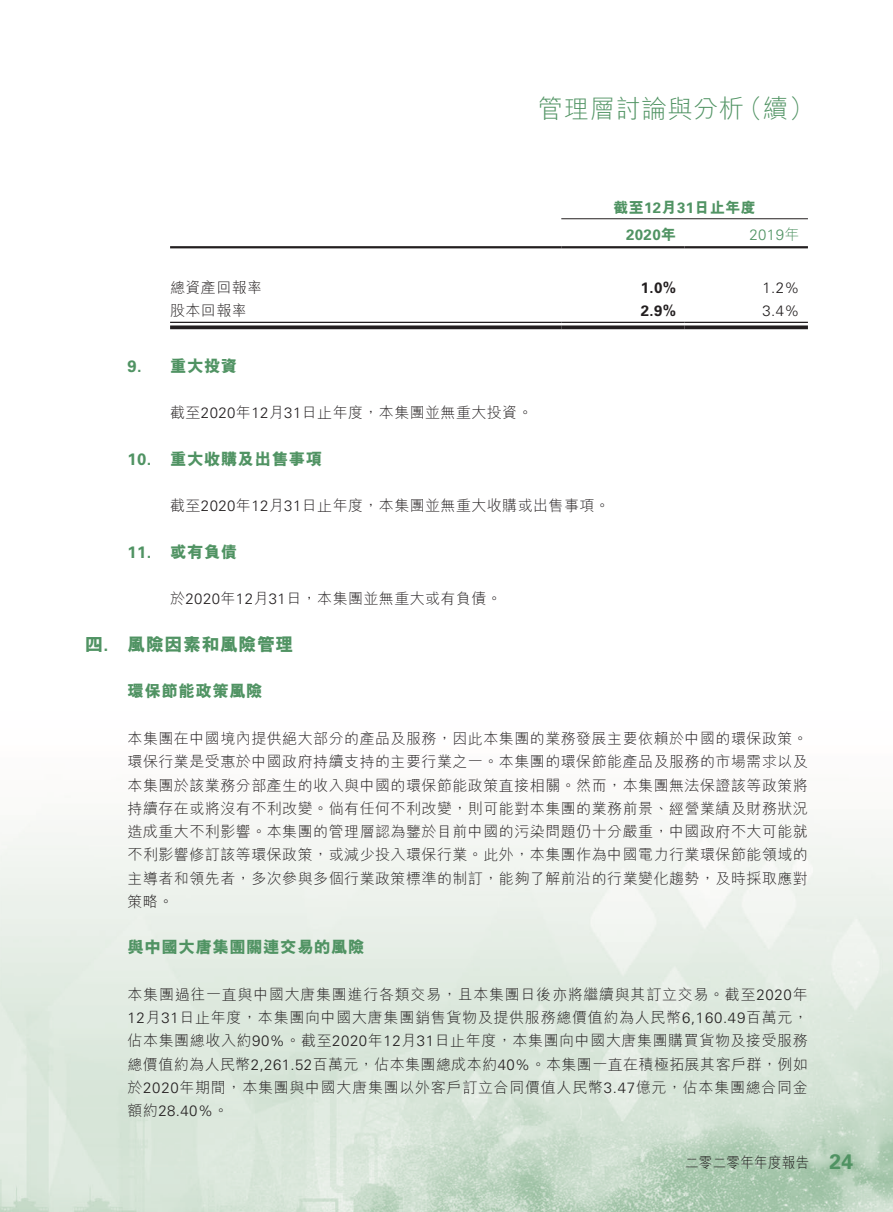
<style>
.page{position:relative;width:893px;height:1212px;background:#fff}
.page>*{position:absolute;margin:0;border:0;box-sizing:border-box;transform-origin:0 0}
.t1{font:300 25.5px "M Hei HK";letter-spacing:.015em;color:#509363}
.t2{font:700 21px "Univers LT Std";color:#509363}
.t3{font:800 18px "M Hei HK";letter-spacing:.03em;color:#509363}
.t4{font:800 16.5px "M Hei HK";letter-spacing:.03em;color:#509363}
.t5{font:700 16.5px "Univers LT Std";color:#509363}
.t6{font:300 15px/23.2px "M Hei HK";letter-spacing:.03em;color:#231f20;text-align:justify}
.t7{font:300 15px "Univers LT Std";color:#231f20}
.t8{font:800 15px "M Hei HK";letter-spacing:.03em;color:#509363}
.t9{font:300 15px "M Hei HK";letter-spacing:.03em;color:#231f20;scale:.9 1}
.t10{font:700 15px "Univers LT Std";color:#231f20}
.t11{font:300 15px "Univers LT Std";color:#509363}
.t12{font:700 15px "Univers LT Std";color:#509363}
.s1{font-family:"Univers LT Std";font-weight:700}
.s2{font-family:"M Hei HK"}
.s3{font-family:"M Hei HK";font-weight:800}
.s4{font-family:"Univers LT Std"}
</style>
<div class="page">
<img style="left:0;top:820px;width:893px;height:392px">
<hr style="left:561px;top:218px;width:247px;height:1px;background:#231f20">
<hr style="left:170px;top:246px;width:391px;height:2px;background:#231f20">
<hr style="left:561px;top:246px;width:124px;height:2px;background:#231f20">
<hr style="left:685px;top:246px;width:123px;height:2px;background:#231f20">
<hr style="left:170px;top:322px;width:391px;height:1px;background:#231f20">
<svg style="left:170px;top:325px;width:391px;height:4px;background:#3d3a3a"></svg>
<hr style="left:561px;top:322px;width:124px;height:1px;background:#231f20">
<svg style="left:561px;top:325px;width:124px;height:4px"></svg>
<hr style="left:685px;top:322px;width:123px;height:1px;background:#231f20">
<svg style="left:685px;top:325px;width:123px;height:4px"></svg>
<h1 class="t1" style="left:538px;top:95px;width:208px">管理層討論與分析</h1>
<h1 class="t1" style="left:737px;top:95px;width:79px">（續(</h1>
<p class="t3" style="left:85px;top:635px;width:25px">四<span class="s1">.</span></p>
<p class="t6" style="left:170px;top:276px;width:94px">總資產回報率</p>
<p class="t6" style="left:170px;top:299px;width:78px">股本回報率</p>
<p class="t8" style="left:613px;top:200px;width:144px">截至<span class="s1">12</span>月<span class="s1">31</span>日止年度</p>
<p class="t11" style="left:749px;top:226px;width:52px">2019<span class="s2">年</span></p>
<p class="t12" style="left:626px;top:226px;width:52px">2020<span class="s3">年</span></p>
<p class="t10" style="left:641px;top:279px;width:37px">1.0%</p>
<p class="t10" style="left:641px;top:302px;width:37px">2.9%</p>
<p class="t7" style="left:762px;top:279px;width:39px">1.2%</p>
<p class="t7" style="left:762px;top:302px;width:39px">3.4%</p>
<p class="t5" style="left:128px;top:356px;width:16px">9.</p>
<p class="t5" style="left:128px;top:449px;width:25px">10.</p>
<p class="t5" style="left:128px;top:542px;width:25px">11.</p>
<p class="t4" style="left:170px;top:358px;width:69px">重大投資</p>
<p class="t6" style="left:170px;top:401px;width:364px">截至<span class="s4">2020</span>年<span class="s4">12</span>月<span class="s4">31</span>日止年度，本集團並無重大投資。</p>
<p class="t4" style="left:170px;top:451px;width:154px">重大收購及出售事項</p>
<p class="t6" style="left:170px;top:494px;width:441px">截至<span class="s4">2020</span>年<span class="s4">12</span>月<span class="s4">31</span>日止年度，本集團並無重大收購或出售事項。</p>
<p class="t4" style="left:170px;top:544px;width:69px">或有負債</p>
<p class="t6" style="left:170px;top:587px;width:333px">於<span class="s4">2020</span>年<span class="s4">12</span>月<span class="s4">31</span>日，本集團並無重大或有負債。</p>
<p class="t3" style="left:128px;top:635px;width:168px">風險因素和風險管理</p>
<p class="t4" style="left:128px;top:683px;width:137px">環保節能政策風險</p>
<p class="t6" style="left:128px;top:727px;width:682px">本集團在中國境內提供絕大部分的產品及服務，因此本集團的業務發展主要依賴於中國的環保政策。環保行業是受惠於中國政府持續支持的主要行業之一。本集團的環保節能產品及服務的市場需求以及本集團於該業務分部產生的收入與中國的環保節能政策直接相關。然而，本集團無法保證該等政策將持續存在或將沒有不利改變。倘有任何不利改變，則可能對本集團的業務前景、經營業績及財務狀況造成重大不利影響。本集團的管理層認為鑒於目前中國的污染問題仍十分嚴重，中國政府不大可能就不利影響修訂該等環保政策，或減少投入環保行業。此外，本集團作為中國電力行業環保節能領域的主導者和領先者，多次參與多個行業政策標準的制訂，能夠了解前沿的行業變化趨勢，及時採取應對策略。</p>
<p class="t4" style="left:128px;top:939px;width:239px">與中國大唐集團關連交易的風險</p>
<p class="t6" style="left:128px;top:982px;width:682px">本集團過往一直與中國大唐集團進行各類交易，且本集團日後亦將繼續與其訂立交易。截至<span class="s4">2020</span>年<span class="s4">12</span>月<span class="s4">31</span>日止年度，本集團向中國大唐集團銷售貨物及提供服務總價值約為人民幣<span class="s4">6,160.49</span>百萬元，佔本集團總收入約<span class="s4">90%</span>。截至<span class="s4">2020</span>年<span class="s4">12</span>月<span class="s4">31</span>日止年度，本集團向中國大唐集團購買貨物及接受服務總價值約為人民幣<span class="s4">2,261.52</span>百萬元，佔本集團總成本約<span class="s4">40%</span>。本集團一直在積極拓展其客戶群，例如於<span class="s4">2020</span>年期間，本集團與中國大唐集團以外客戶訂立合同價值人民幣<span class="s4">3.47</span>億元，佔本集團總合同金</p>
<p class="t7" style="left:128px;top:1102px;width:102px"><span class="s2">額約</span>28.40%<span class="s2">。</span></p>
<p class="t9" style="left:685px;top:1155px;width:139px">二零二零年年度報告</p>
<h2 class="t2" style="left:830px;top:1149px;width:25px">24</h2>
</div>
